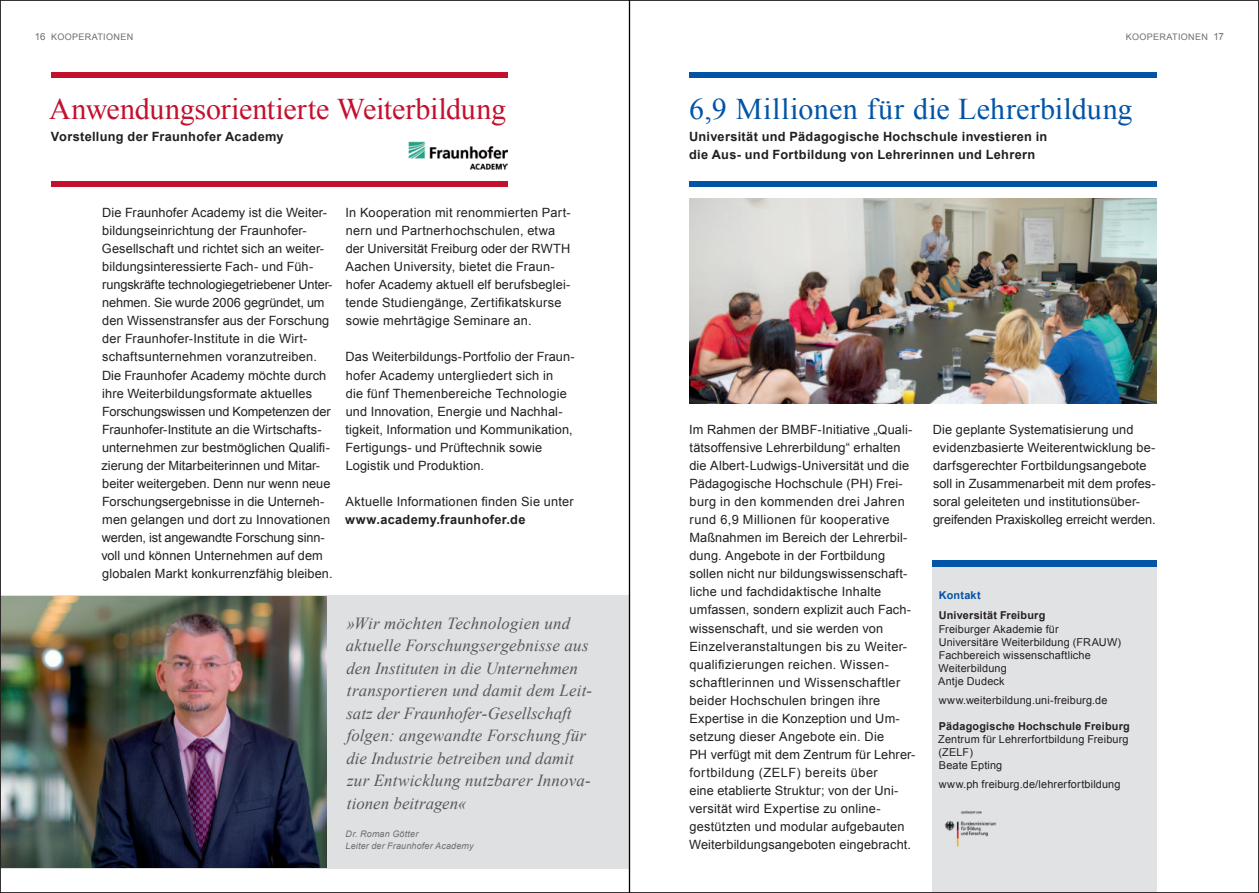
<style>
.page{position:relative;width:1259px;height:893px;background:#fff}
.page>*{position:absolute;margin:0;border:0;box-sizing:border-box;transform-origin:0 0}
._03_Fließtext_8_5pt{font:30px "Times New Roman";letter-spacing:-.005em;color:#c3102e}
._03_Fließtext_8_5pt-2{font:30px "Times New Roman";letter-spacing:.01em;color:#0154a6}
._03_Fließtext_8_5pt-3{font:italic 16.8px/22.5px "Times New Roman";letter-spacing:.01em;color:#57585a}
._03_Fließtext_8_5pt-4{font:12.75px/18px "Arial";letter-spacing:.01em;color:#231f20}
._03_Fließtext_8_5pt-5{font:700 12.75px "Arial";letter-spacing:.025em;color:#231f20}
._03b_Fließtext_8_5pt{font:10.8px/13px "Arial";letter-spacing:.015em;color:#231f20}
._03b_Fließtext_8_5pt-2{font:700 10.8px "Arial";letter-spacing:.02em;color:#0154a6}
._03a_Fließtext_Aufzä{font:italic 9px/12px "Arial";letter-spacing:.02em;color:#6c6d70}
.Kopfzeile_in_Inahalt{font:9px "Arial";letter-spacing:.04em;color:#6c6d70}
.s1{font-size:9.75px}
.s2{font-weight:700}
</style>
<div class="page">
<div style="left:51px;top:72px;width:457px;height:6px;background:#c3102e"></div>
<div style="left:51px;top:181px;width:457px;height:6px;background:#c3102e"></div>
<img style="left:408px;top:141px;width:99px;height:28px">
<div style="left:0;top:595px;width:629px;height:273px;background:#dfe0e2"></div>
<img style="left:2px;top:596px;width:324px;height:271px">
<img style="left:689px;top:199px;width:467px;height:205px">
<div style="left:932px;top:560px;width:224px;height:333px;background:#e1e2e4"></div>
<div style="left:932px;top:560px;width:224px;height:7px;background:#0154a6"></div>
<img style="left:945px;top:810px;width:52px;height:37px">
<div style="left:689px;top:72px;width:468px;height:6px;background:#0154a6"></div>
<div style="left:689px;top:181px;width:468px;height:6px;background:#0154a6"></div>
<hr style="left:629px;top:0;width:1px;height:893px;background:#231f20">
<p class="Kopfzeile_in_Inahalt" style="left:35px;top:31px;width:100px"><span class="s1">16</span> KOOPERATIONEN</p>
<p class="Kopfzeile_in_Inahalt" style="left:1125px;top:31px;width:100px">KOOPERATIONEN <span class="s1">17</span></p>
<p class="_03_Fließtext_8_5pt" style="left:49px;top:88px;width:458px">Anwendungsorientierte Weiterbildung</p>
<p class="_03_Fließtext_8_5pt-5" style="left:51px;top:128px;width:234px">Vorstellung der Fraunhofer Academy</p>
<p class="_03_Fließtext_8_5pt-4" style="left:101px;top:204px;width:233px">Die Fraunhofer Academy ist die Weiter&shy;bildungseinrichtung der Fraunhofer-Gesellschaft und richtet sich an weiter&shy;bildungsinteressierte Fach- und Füh&shy;rungskräfte technologiegetriebener Unter&shy;nehmen. Sie wurde 2006 gegründet, um den Wissenstransfer aus der Forschung der Fraunhofer-Institute in die Wirt&shy;schaftsunternehmen voranzutreiben.<br>Die Fraunhofer Academy möchte durch ihre Weiterbildungsformate aktuelles Forschungswissen und Kompetenzen der Fraunhofer-Institute an die Wirtschafts&shy;unternehmen zur bestmöglichen Qualifi&shy;zierung der Mitarbeiterinnen und Mitar&shy;beiter weitergeben. Denn nur wenn neue Forschungsergebnisse in die Unterneh&shy;men gelangen und dort zu Innovationen werden, ist angewandte Forschung sinn&shy;voll und können Unternehmen auf dem globalen Markt konkurrenzfähig bleiben.</p>
<p class="_03_Fließtext_8_5pt-4" style="left:345px;top:204px;width:227px">In Kooperation mit renommierten Part&shy;nern und Partnerhochschulen, etwa der Universität Freiburg oder der RWTH Aachen University, bietet die Fraun&shy;hofer Academy aktuell elf berufsbeglei&shy;tende Studiengänge, Zertifikatskurse sowie mehrtägige Seminare an.</p>
<p class="_03_Fließtext_8_5pt-4" style="left:345px;top:348px;width:231px">Das Weiterbildungs-Portfolio der Fraun&shy;hofer Academy untergliedert sich in<br>die fünf Themenbereiche Technologie und Innovation, Energie und Nachhal&shy;tigkeit, Information und Kommunikation, Fertigungs- und Prüftechnik sowie Logistik und Produktion.</p>
<p class="_03_Fließtext_8_5pt-4" style="left:345px;top:493px;width:230px">Aktuelle Informationen finden Sie unter <span class="s2">www.academy.fraunhofer.de</span></p>
<p class="_03_Fließtext_8_5pt-3" style="left:346px;top:611px;width:248px">»Wir möchten Technologien und aktuelle Forschungsergebnisse aus den Instituten in die Unternehmen transportieren und damit dem Leit&shy;satz der Fraunhofer-Gesellschaft folgen: angewandte Forschung für die Industrie betreiben und damit zur Entwicklung nutzbarer Innova&shy;tionen beitragen«</p>
<p class="_03a_Fließtext_Aufzä" style="left:345px;top:828px;width:129px">Dr. Roman Götter<br>Leiter der Fraunhofer Academy</p>
<p class="_03_Fließtext_8_5pt-2" style="left:689px;top:88px;width:445px">6,9 Millionen für die Lehrerbildung</p>
<p class="_03_Fließtext_8_5pt-5" style="left:689px;top:128px;width:360px">Universität und Pädagogische Hochschule investieren in</p>
<p class="_03_Fließtext_8_5pt-5" style="left:689px;top:146px;width:348px">die Aus- und Fortbildung von Lehrerinnen und Lehrern</p>
<p class="_03_Fließtext_8_5pt-4" style="left:689px;top:420px;width:225px">Im Rahmen der BMBF-Initiative „Quali&shy;tätsoffensive Lehrerbildung“ erhalten die Albert-Ludwigs-Universität und die Pädagogische Hochschule (PH) Frei&shy;burg in den kommenden drei Jahren rund 6,9 Millionen für kooperative Maßnahmen im Bereich der Lehrerbil&shy;dung. Angebote in der Fortbildung sollen nicht nur bildungswissenschaft&shy;liche und fachdidaktische Inhalte umfassen, sondern explizit auch Fach&shy;wissenschaft, und sie werden von</p>
<p class="_03_Fließtext_8_5pt-4" style="left:689px;top:637px;width:228px">Einzelveranstaltungen bis zu Weiter&shy;qualifizierungen reichen. Wissen&shy;schaftlerinnen und Wissenschaftler beider Hochschulen bringen ihre Expertise in die Konzeption und Um&shy;setzung dieser Angebote ein. Die<br>PH verfügt mit dem Zentrum für Lehrer&shy;fortbildung (ZELF) bereits über<br>eine etablierte Struktur; von der Uni&shy;versität wird Expertise zu online&shy;gestützten und modular aufgebauten Weiterbildungsangeboten eingebracht.</p>
<p class="_03_Fließtext_8_5pt-4" style="left:933px;top:420px;width:224px">Die geplante Systematisierung und evidenzbasierte Weiterentwicklung be&shy;darfsgerechter Fortbildungsangebote soll in Zusammenarbeit mit dem profes&shy;soral geleiteten und institutionsüber&shy;greifenden Praxiskolleg erreicht werden.</p>
<p class="_03b_Fließtext_8_5pt-2" style="left:939px;top:588px;width:43px">Kontakt</p>
<p class="_03b_Fließtext_8_5pt" style="left:938px;top:609px;width:184px"><span class="s2">Universität Freiburg<br></span>Freiburger Akademie für<br>Universitäre Weiterbildung (FRAUW)<br>Fachbereich wissenschaftliche<br>Weiterbildung</p>
<p class="_03b_Fließtext_8_5pt" style="left:938px;top:674px;width:68px">Antje Dudeck</p>
<p class="_03b_Fließtext_8_5pt" style="left:939px;top:694px;width:170px">www.weiterbildung.uni-freiburg.de</p>
<p class="_03b_Fließtext_8_5pt" style="left:938px;top:720px;width:193px"><span class="s2">Pädagogische Hochschule Freiburg<br></span>Zentrum für Lehrerfortbildung Freiburg (ZELF)<br>Beate Epting</p>
<p class="_03b_Fließtext_8_5pt" style="left:939px;top:778px;width:183px">www.ph freiburg.de/lehrerfortbildung</p>
</div>
